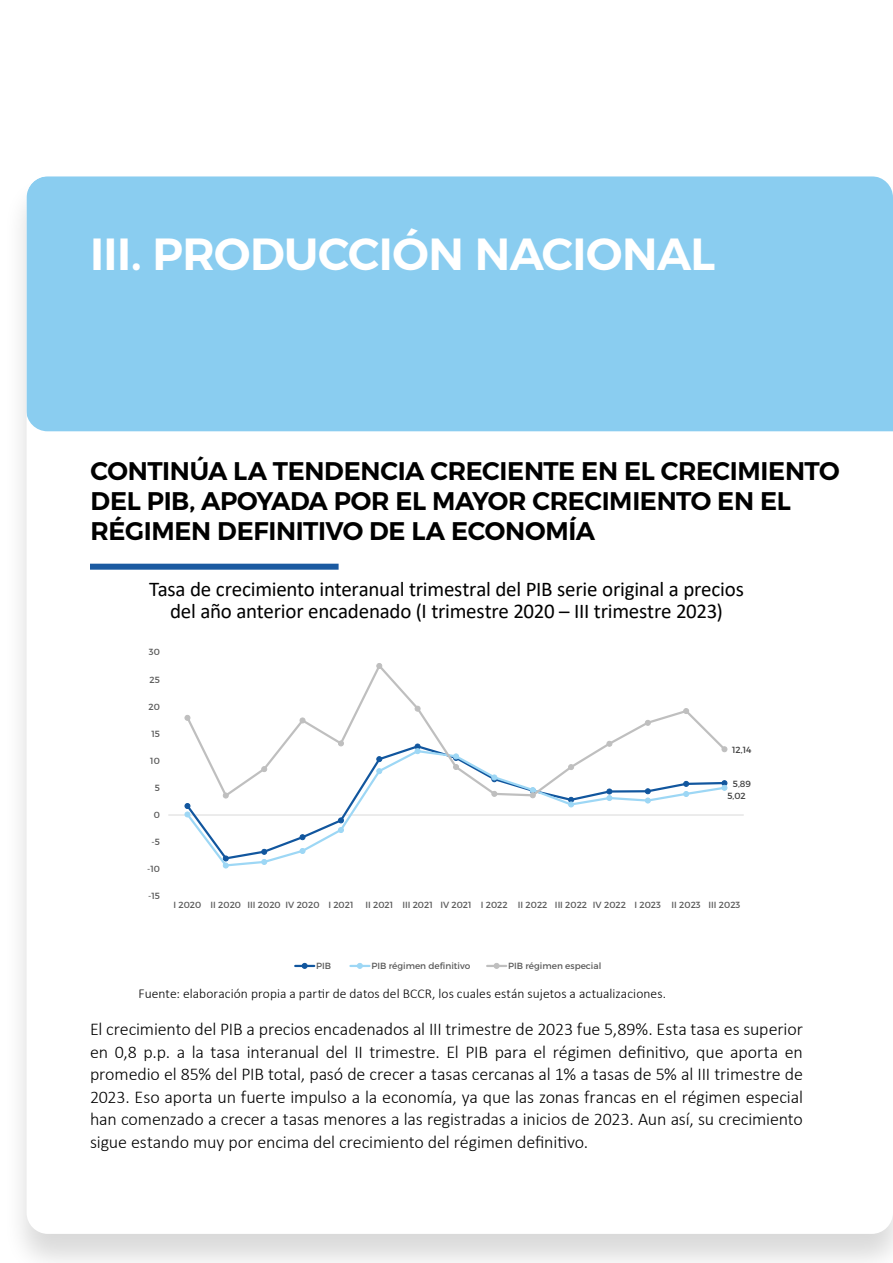
<style>
.page{position:relative;width:893px;height:1263px;background:#fff}
.page>*{position:absolute;margin:0;border:0;box-sizing:border-box;transform-origin:0 0}
.t1{font:45px "Trueno S Bd";letter-spacing:-.015em;color:#fff}
.t2{font:25.5px/30px "Trueno S Bd";letter-spacing:-.015em;color:#000}
.t3{font:21px/22.5px "Calibri";letter-spacing:-.015em;color:#000;text-align:center}
.t4{font:300 18px/22.5px "Calibri";letter-spacing:-.005em;color:#000;text-align:justify}
.t5{font:300 13.5px "Calibri";letter-spacing:.005em;color:#000}
.t6{font:8.85px "Trueno Rg";color:#595959}
.t7{font:8.85px/12.5px "Trueno Rg";color:#404040}
</style>
<div class="page">
<div style="left:3px;top:174px;width:890px;height:1089px;background:#000;opacity:.15"></div>
<div style="left:27px;top:176px;width:866px;height:1058px;background:#fff;border-radius:21px"></div>
<div style="left:27px;top:176px;width:866px;height:255px;background:#8acdf0"></div>
<div style="left:90px;top:564px;width:249px;height:6px;background:#1b5aa1"></div>
<hr style="left:168px;top:815px;width:576px;height:1px;background:#d9d9d9">
<svg style="left:184px;top:799px;width:543px;height:68px"></svg>
<svg style="left:185px;top:803px;width:5px;height:14px"></svg>
<svg style="left:223px;top:856px;width:6px;height:12px"></svg>
<svg style="left:261px;top:849px;width:6px;height:16px"></svg>
<svg style="left:300px;top:848px;width:5px;height:6px"></svg>
<svg style="left:338px;top:817px;width:6px;height:16px"></svg>
<svg style="left:568px;top:799px;width:6px;height:8px"></svg>
<svg style="left:606px;top:799px;width:6px;height:2px"></svg>
<svg style="left:645px;top:799px;width:6px;height:4px"></svg>
<svg style="left:188px;top:665px;width:540px;height:134px"></svg>
<svg style="left:185px;top:715px;width:5px;height:6px"></svg>
<svg style="left:223px;top:793px;width:6px;height:5px"></svg>
<svg style="left:261px;top:766px;width:6px;height:6px"></svg>
<svg style="left:300px;top:717px;width:5px;height:6px"></svg>
<svg style="left:338px;top:740px;width:6px;height:6px"></svg>
<svg style="left:376px;top:663px;width:6px;height:6px"></svg>
<svg style="left:415px;top:706px;width:5px;height:5px"></svg>
<svg style="left:453px;top:753px;width:6px;height:17px"></svg>
<svg style="left:491px;top:791px;width:6px;height:6px"></svg>
<svg style="left:530px;top:787px;width:6px;height:11px"></svg>
<svg style="left:568px;top:764px;width:6px;height:6px"></svg>
<svg style="left:606px;top:741px;width:6px;height:6px"></svg>
<svg style="left:645px;top:720px;width:6px;height:6px"></svg>
<svg style="left:683px;top:708px;width:6px;height:6px"></svg>
<svg style="left:722px;top:746px;width:5px;height:6px"></svg>
<svg style="left:295px;top:963px;width:19px;height:6px"></svg>
<svg style="left:350px;top:963px;width:19px;height:6px"></svg>
<svg style="left:487px;top:963px;width:19px;height:6px"></svg>
<h1 class="t1" style="left:90px;top:226px;width:627px">III. PRODUCCIÓN NACIONAL</h1>
<h2 class="t2" style="left:91px;top:456px;width:750px">CONTINÚA LA TENDENCIA CRECIENTE EN EL CRECIMIENTO<br>DEL PIB, APOYADA POR EL MAYOR CRECIMIENTO EN EL<br>RÉGIMEN DEFINITIVO DE LA ECONOMÍA</h2>
<p class="t3" style="left:149px;top:577px;width:596px">Tasa de crecimiento interanual trimestral del PIB serie original a precios del año anterior encadenado (I trimestre 2020 – III trimestre 2023)</p>
<p class="t6" style="left:149px;top:647px;width:12px">30</p>
<p class="t6" style="left:150px;top:674px;width:12px">25</p>
<p class="t6" style="left:149px;top:701px;width:13px">20</p>
<p class="t6" style="left:151px;top:728px;width:10px">15</p>
<p class="t6" style="left:150px;top:755px;width:11px">10</p>
<p class="t6" style="left:155px;top:782px;width:7px">5</p>
<p class="t6" style="left:154px;top:809px;width:8px">0</p>
<p class="t6" style="left:151px;top:837px;width:10px">-5</p>
<p class="t6" style="left:147px;top:864px;width:14px">-10</p>
<p class="t6" style="left:148px;top:891px;width:13px">-15</p>
<p class="t7" style="left:732px;top:743px;width:21px">12,14</p>
<p class="t7" style="left:727px;top:777px;width:25px;text-indent:6px">5,89<br>5,02</p>
<p class="t6" style="left:174px;top:900px;width:181px">I 2020 II 2020 III 2020 IV 2020 I 2021</p>
<p class="t6" style="left:365px;top:900px;width:377px">II 2021 III 2021 IV 2021 I 2022 II 2022 III 2022 IV 2022 I 2023 II 2023 III 2023</p>
<p class="t6" style="left:316px;top:960px;width:16px">PIB</p>
<p class="t6" style="left:371px;top:960px;width:100px">PIB régimen definitivo</p>
<p class="t6" style="left:508px;top:960px;width:95px">PIB régimen especial</p>
<p class="t5" style="left:139px;top:985px;width:529px">Fuente: elaboración propia a partir de datos del BCCR, los cuales están sujetos a actualizaciones.</p>
<p class="t4" style="left:90px;top:1018px;width:714px">El crecimiento del PIB a precios encadenados al III trimestre de 2023 fue 5,89%. Esta tasa es superior en 0,8 p.p. a la tasa interanual del II trimestre. El PIB para el régimen definitivo, que aporta en promedio el 85% del PIB total, pasó de crecer a tasas cercanas al 1% a tasas de 5% al III trimestre de 2023. Eso aporta un fuerte impulso a la economía, ya que las zonas francas en el régimen especial han comenzado a crecer a tasas menores a las registradas a inicios de 2023. Aun así, su crecimiento sigue estando muy por encima del crecimiento del régimen definitivo.</p>
</div>
